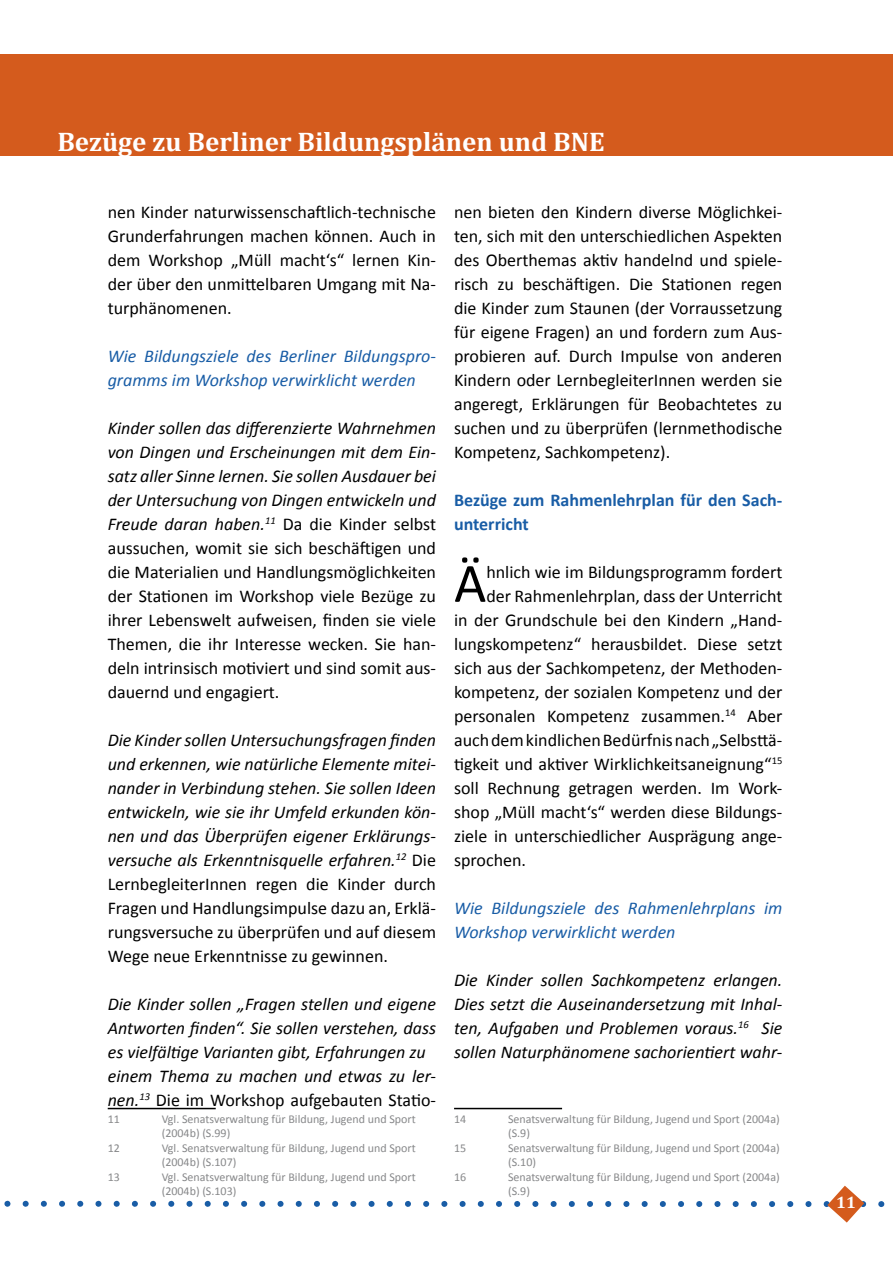
<style>
.page{position:relative;width:893px;height:1263px;background:#fff}
.page>*{position:absolute;margin:0;border:0;box-sizing:border-box;transform-origin:0 0}
.t1{font:55.8px "Calibri";color:#000}
.t2{font:700 27px "Cambria";color:#fff}
.t3{font:18px/24px "Calibri";color:#000;text-align:justify}
.t4{font:italic 18px/24px "Calibri";color:#000;text-align:justify}
.t5{font:italic 18px/24px "Calibri";color:#195da6}
.t6{font:700 18px/24px "Calibri";color:#195da6}
.t7{font:700 16.5px "Cambria";color:#fff}
.t8{font:12px/14.4px "Calibri";letter-spacing:-.005em;color:#87888a}
.s1{font-style:italic}
.s2{font-style:normal}
</style>
<div class="page">
<svg style="left:4px;top:1186px;width:881px;height:36px"></svg>
<div style="left:0;top:54px;width:893px;height:101px;background:#d45b1d"></div>
<hr style="left:108px;top:1108px;width:108px;height:1px;background:#000">
<hr style="left:454px;top:1108px;width:108px;height:1px;background:#000">
<h2 class="t2" style="left:57px;top:125px;width:549px">Bezüge zu Berliner Bildungsplänen und BNE</h2>
<p class="t3" style="left:108px;top:199px;width:330px">nen Kinder naturwissenschaftlich-technische Grunderfahrungen machen können. Auch in dem Workshop „Müll macht‘s“ lernen Kin&shy;der über den unmittelbaren Umgang mit Na&shy;turphänomenen.</p>
<p class="t5" style="left:108px;top:343px;width:330px">Wie Bildungsziele des Berliner Bildungspro&shy;gramms im Workshop verwirklicht werden</p>
<p class="t3" style="left:108px;top:415px;width:330px"><span class="s1">Kinder sollen das differenzierte Wahrnehmen von Dingen und Erscheinungen mit dem Ein&shy;satz aller Sinne lernen. Sie sollen Ausdauer bei der Untersuchung von Dingen entwickeln und Freude daran haben.</span><sup>11</sup> Da die Kinder selbst aussuchen, womit sie sich beschäftigen und die Materialien und Handlungsmöglichkeiten der Stationen im Workshop viele Bezüge zu ihrer Lebenswelt aufweisen, finden sie viele Themen, die ihr Interesse wecken. Sie han&shy;deln intrinsisch motiviert und sind somit aus&shy;dauernd und engagiert.</p>
<p class="t4" style="left:108px;top:727px;width:330px">Die Kinder sollen Untersuchungsfragen finden und erkennen, wie natürliche Elemente mitei&shy;nander in Verbindung stehen. Sie sollen Ideen entwickeln, wie sie ihr Umfeld erkunden kön&shy;nen und das Überprüfen eigener Erklärungs&shy;versuche als Erkenntnisquelle erfahren.<sup>12</sup> <span class="s2">Die LernbegleiterInnen regen die Kinder durch Fragen und Handlungsimpulse dazu an, Erklä&shy;rungsversuche zu überprüfen und auf diesem Wege neue Erkenntnisse zu gewinnen.</span></p>
<p class="t4" style="left:108px;top:991px;width:330px;text-align:left">Die Kinder sollen „Fragen stellen und eigene Antworten finden“. Sie sollen verstehen, dass es vielfältige Varianten gibt, Erfahrungen zu einem Thema zu machen und etwas zu ler&shy;nen.<sup>13</sup> <span class="s2">Die im Workshop aufgebauten Statio-</span></p>
<p class="t8" style="left:108px;top:1111px;width:14px">11</p>
<p class="t8" style="left:162px;top:1111px;width:256px">Vgl. Senatsverwaltung für Bildung, Jugend und Sport (2004b) (S.99)</p>
<p class="t8" style="left:108px;top:1140px;width:14px">12</p>
<p class="t8" style="left:162px;top:1140px;width:256px">Vgl. Senatsverwaltung für Bildung, Jugend und Sport (2004b) (S.107)</p>
<p class="t8" style="left:108px;top:1169px;width:14px">13</p>
<p class="t8" style="left:162px;top:1169px;width:256px">Vgl. Senatsverwaltung für Bildung, Jugend und Sport (2004b) (S.103)</p>
<p class="t3" style="left:454px;top:199px;width:330px">nen bieten den Kindern diverse Möglichkei&shy;ten, sich mit den unterschiedlichen Aspekten des Oberthemas aktiv handelnd und spiele&shy;risch zu beschäftigen. Die Stationen regen die Kinder zum Staunen (der Vorraussetzung für eigene Fragen) an und fordern zum Aus&shy;probieren auf. Durch Impulse von anderen Kindern oder LernbegleiterInnen werden sie angeregt, Erklärungen für Beobachtetes zu suchen und zu überprüfen (lernmethodische Kompetenz, Sachkompetenz).</p>
<p class="t6" style="left:454px;top:487px;width:330px">Bezüge zum Rahmenlehrplan für den Sach&shy;unterricht</p>
<h1 class="t1" style="left:454px;top:548px;width:34px">Ä</h1>
<p class="t3" style="left:486px;top:559px;width:298px">hnlich wie im Bildungsprogramm fordert</p>
<p class="t3" style="left:486px;top:583px;width:298px">der Rahmenlehrplan, dass der Unterricht</p>
<p class="t3" style="left:454px;top:607px;width:330px">in der Grundschule bei den Kindern „Hand-</p>
<p class="t3" style="left:454px;top:631px;width:330px">lungskompetenz“ herausbildet. Diese setzt</p>
<p class="t3" style="left:454px;top:655px;width:330px">sich aus der Sachkompetenz, der Methoden-</p>
<p class="t3" style="left:454px;top:679px;width:330px">kompetenz, der sozialen Kompetenz und der</p>
<p class="t3" style="left:454px;top:703px;width:330px">personalen Kompetenz zusammen.<sup>14</sup> Aber</p>
<p class="t3" style="left:454px;top:727px;width:330px">auch dem kindlichen Bedürfnis nach „Selbsttä-</p>
<p class="t3" style="left:454px;top:751px;width:330px">tigkeit und aktiver Wirklichkeitsaneignung“<sup>15</sup></p>
<p class="t3" style="left:454px;top:775px;width:330px">soll Rechnung getragen werden. Im Work-</p>
<p class="t3" style="left:454px;top:799px;width:330px">shop „Müll macht‘s“ werden diese Bildungs-</p>
<p class="t3" style="left:454px;top:823px;width:330px">ziele in unterschiedlicher Ausprägung ange-</p>
<p class="t3" style="left:454px;top:847px;width:73px">sprochen.</p>
<p class="t5" style="left:454px;top:895px;width:330px">Wie Bildungsziele des Rahmenlehrplans im<br>Workshop verwirklicht werden</p>
<p class="t4" style="left:454px;top:967px;width:330px">Die Kinder sollen Sachkompetenz erlangen.<br>Dies setzt die Auseinandersetzung mit Inhal&shy;ten, Aufgaben und Problemen voraus.<sup>16</sup> Sie sollen Naturphänomene sachorientiert wahr-</p>
<p class="t8" style="left:454px;top:1111px;width:14px">14</p>
<p class="t8" style="left:508px;top:1111px;width:273px">Senatsverwaltung für Bildung, Jugend und Sport (2004a) (S.9)</p>
<p class="t8" style="left:454px;top:1140px;width:14px">15</p>
<p class="t8" style="left:508px;top:1140px;width:273px">Senatsverwaltung für Bildung, Jugend und Sport (2004a) (S.10)</p>
<p class="t8" style="left:454px;top:1169px;width:14px">16</p>
<p class="t8" style="left:508px;top:1169px;width:273px">Senatsverwaltung für Bildung, Jugend und Sport (2004a) (S.9)</p>
<p class="t7" style="left:836px;top:1193px;width:21px">11</p>
</div>
